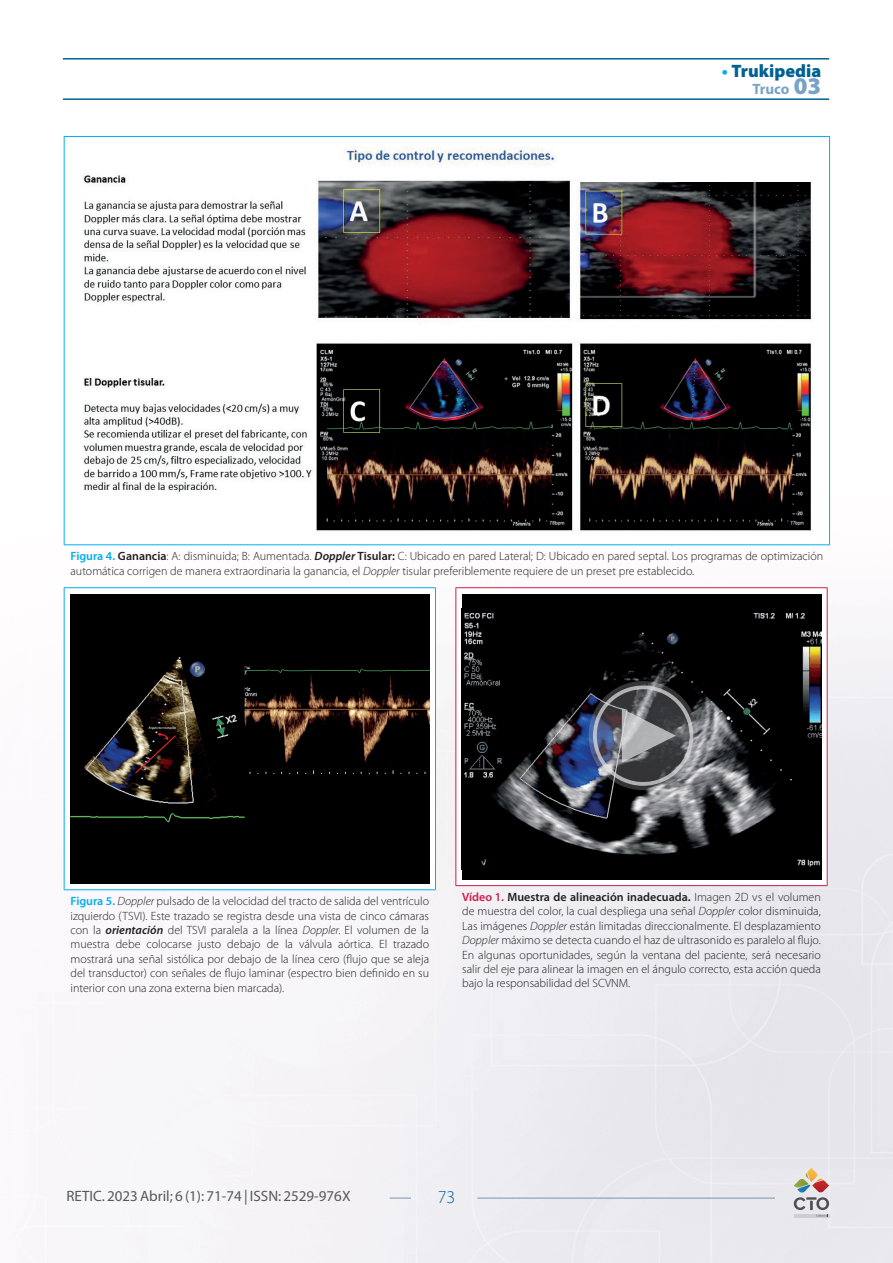
<style>
.page{position:relative;width:893px;height:1263px;background:#fff}
.page>*{position:absolute;margin:0;border:0;box-sizing:border-box;transform-origin:0 0}
.t1{font:900 18px "Myriad Pro";color:#006193}
.t2{font:300 18px "Myriad Pro";color:#006193}
.t3{font:15px "Myriad Pro";color:#57585a}
.t4{font:700 15px "Myriad Pro";letter-spacing:-.005em;color:#78a3c6}
.Pies_video{font:300 12px/14.4px "Myriad Pro";color:#231f20;text-align:justify}
.s1{font-weight:700;color:#00aeef}
.s2{font-weight:900;font-size:24px}
.s3{font-weight:600;color:#00aeef}
.s4{font-weight:600}
.s5{font-weight:600;font-style:italic}
.s6{font-style:italic}
.s7{font-weight:600;color:#ce1d49}
</style>
<div class="page">
<hr style="left:63px;top:58px;width:766px;height:2px;background:#006193">
<hr style="left:63px;top:98px;width:766px;height:2px;background:#006193">
<hr style="left:477px;top:1198px;width:298px;height:1px;background:#7a94b0">
<svg style="left:390px;top:1198px;width:21px;height:1px"></svg>
<svg style="left:794px;top:1168px;width:35px;height:49px;background:#c7bdb8"></svg>
<hr style="left:64px;top:587px;width:372px;height:1px;background:#00aeef">
<hr style="left:64px;top:588px;width:1px;height:301px;background:#00aeef">
<hr style="left:435px;top:588px;width:1px;height:301px;background:#00aeef">
<hr style="left:64px;top:889px;width:372px;height:1px;background:#00aeef">
<div style="left:70px;top:594px;width:359px;height:289px;background:#000"></div>
<img style="left:70px;top:656px;width:359px;height:167px">
<hr style="left:455px;top:587px;width:373px;height:1px;background:#ce1d49">
<hr style="left:455px;top:588px;width:1px;height:297px;background:#ce1d49">
<hr style="left:827px;top:588px;width:1px;height:297px;background:#ce1d49">
<hr style="left:455px;top:885px;width:373px;height:1px;background:#ce1d49">
<div style="left:462px;top:594px;width:359px;height:285px;background:#000"></div>
<img style="left:464px;top:612px;width:357px;height:255px">
<hr style="left:64px;top:136px;width:766px;height:1px;background:#00aeef">
<hr style="left:64px;top:137px;width:1px;height:407px;background:#00aeef">
<hr style="left:829px;top:137px;width:1px;height:407px;background:#00aeef">
<hr style="left:64px;top:544px;width:766px;height:1px;background:#00aeef">
<img style="left:82px;top:145px;width:732px;height:389px">
<svg style="left:589px;top:681px;width:109px;height:109px;background:#61636b"></svg>
<h1 class="t1" style="left:722px;top:60px;width:101px"><span class="s1">•</span> Trukipedia</h1>
<p class="t4" style="left:752px;top:79px;width:70px">Truco <span class="s2">03</span></p>
<p class="Pies_video" style="left:71px;top:549px;width:754px"><span class="s3">Figura 4.</span> <span class="s4">Ganancia</span>: A: disminuida; B: Aumentada. <span class="s5">Doppler</span> <span class="s4">Tisular:</span> C: Ubicado en pared Lateral; D: Ubicado en pared septal. Los programas de optimización automática corrigen de manera extraordinaria la ganancia, el <span class="s6">Doppler</span> tisular preferiblemente requiere de un preset pre establecido.</p>
<p class="Pies_video" style="left:71px;top:894px;width:360px"><span class="s3">Figura 5.</span> <span class="s6">Doppler</span> pulsado de la velocidad del tracto de salida del ventrículo izquierdo (TSVI). Este trazado se registra desde una vista de cinco cámaras con la <span class="s5">orientación</span> del TSVI paralela a la línea <span class="s6">Doppler.</span> El volumen de la muestra debe colocarse justo debajo de la válvula aórtica. El trazado mostrará una señal sistólica por debajo de la línea cero (flujo que se aleja del transductor) con señales de flujo laminar (espectro bien definido en su interior con una zona externa bien marcada).</p>
<p class="Pies_video" style="left:462px;top:890px;width:360px"><span class="s7">Vídeo 1.</span> <span class="s4">Muestra de alineación inadecuada.</span> Imagen 2D vs el volumen de muestra del color, la cual despliega una señal <span class="s6">Doppler</span> color disminuida, Las imágenes <span class="s6">Doppler</span> están limitadas direccionalmente. El desplazamiento <span class="s6">Doppler</span> máximo se detecta cuando el haz de ultrasonido es paralelo al flujo.<br>En algunas oportunidades, según la ventana del paciente, será necesario salir del eje para alinear la imagen en el ángulo correcto, esta acción queda bajo la responsabilidad del SCVNM.</p>
<p class="t3" style="left:66px;top:1187px;width:286px">RETIC. 2023 Abril; 6 (1): 71-74 | ISSN: 2529-976X</p>
<h1 class="t2" style="left:438px;top:1187px;width:19px">73</h1>
</div>
